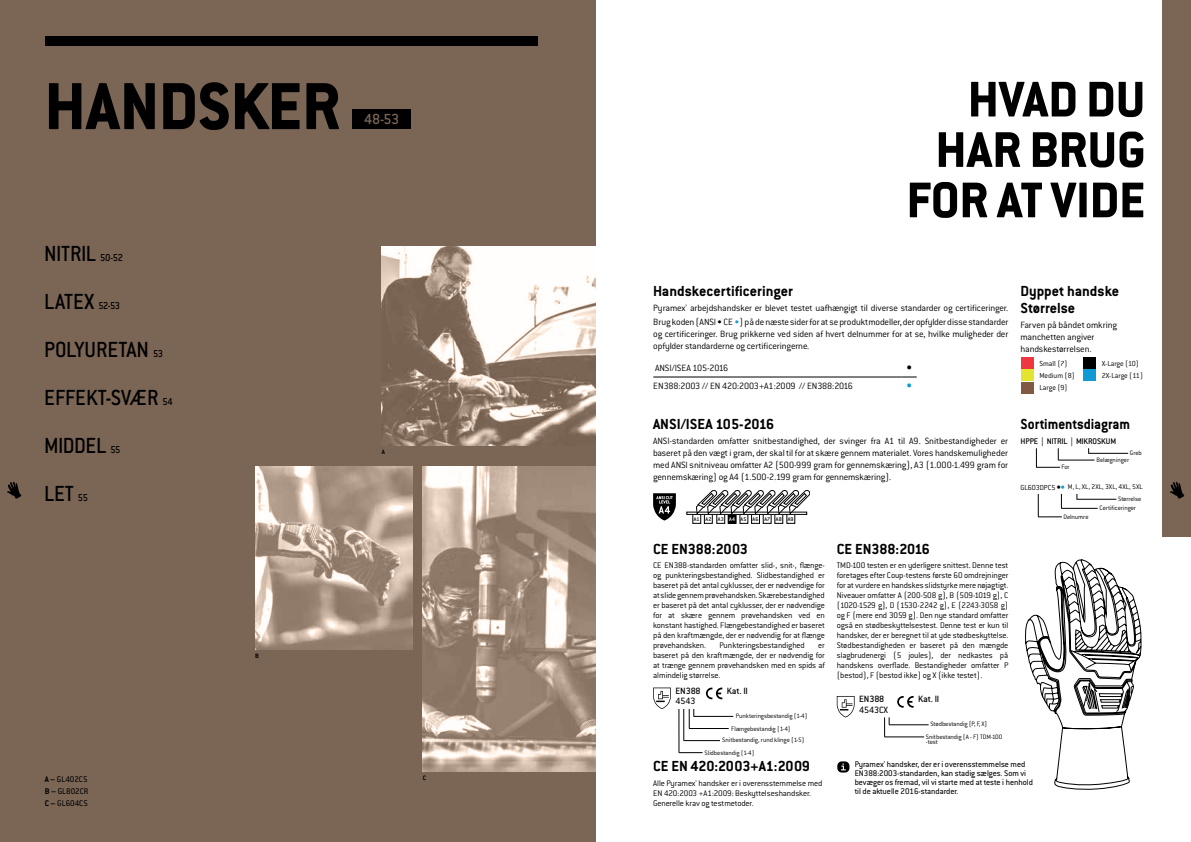
<style>
.page{position:relative;width:1191px;height:842px;background:#fff}
.page>*{position:absolute;margin:0;border:0;box-sizing:border-box;transform-origin:0 0}
.t1{font:800 73px "Conduit ITC Std";color:#000;scale:.94 1}
.t2{font:800 55px/50.4px "Conduit ITC Std";color:#000;text-align:right;scale:.94 1}
.t3{font:500 24px/48px "Conduit ITC Std";color:#000;scale:.94 1}
.t4{font:700 16px/17.1px "Conduit ITC Std";color:#000}
.t5{font:700 16px "Conduit ITC Std";color:#000;scale:.94 1}
.t6{font:500 16px "Conduit ITC Std";color:#7b6656}
.t7{font:900 11.5px "Conduit ITC Std";color:#000;scale:.87 1}
.t8{font:900 11.5px "Conduit ITC Std";color:#0f9ad6;scale:.87 1}
.t9{font:300 10px/12px "Conduit ITC Std";letter-spacing:-.015em;color:#000}
.t10{font:500 10px "Conduit ITC Std";letter-spacing:-.02em;color:#000}
.t11{font:10px "Conduit ITC Std";color:#000}
.t12{font:300 9px/10px "Conduit ITC Std";letter-spacing:-.015em;color:#000;text-align:justify}
.t13{font:9px/9px "Conduit ITC Std";color:#000;text-align:justify}
.t14{font:500 9px "Conduit ITC Std";letter-spacing:-.01em;color:#000}
.t15{font:300 8px/12.2px "Conduit ITC Std";letter-spacing:-.015em;color:#000}
.t16{font:300 7.5px "Conduit ITC Std";color:#000}
.t17{font:300 7px/5.1px "Conduit ITC Std";letter-spacing:-.01em;color:#000}
.t18{font:700 7px "Conduit ITC Std";color:#000}
.t19{font:500 6px "Conduit ITC Std";letter-spacing:.04em;color:#000}
.s1{font-size:11px}
.s2{font-weight:700}
.s3{font-weight:400}
.s4{font-weight:400;color:#0f9ad6}
.s5{color:#fff}
.s6{font-size:8px}
.s7{font-weight:900;font-size:9.2px}
.s8{font-weight:900;font-size:9.2px;color:#0f9ad6}
</style>
<div class="page">
<div style="left:0;top:0;width:595px;height:842px;background:#7b6656"></div>
<img style="left:255px;top:467px;width:157px;height:182px">
<img style="left:423px;top:467px;width:172px;height:304px">
<div style="left:352px;top:109px;width:59px;height:20px;background:#000"></div>
<div style="left:45px;top:36px;width:492px;height:9px;background:#000"></div>
<img style="left:382px;top:247px;width:213px;height:198px">
<hr style="left:653px;top:377px;width:248px;height:1px;background:#000">
<svg style="left:901px;top:377px;width:15px;height:1px"></svg>
<svg style="left:1036px;top:448px;width:24px;height:20px"></svg>
<hr style="left:1058px;top:460px;width:36px;height:1px;background:#000">
<hr style="left:1088px;top:453px;width:40px;height:1px;background:#000">
<svg style="left:1038px;top:494px;width:24px;height:24px"></svg>
<hr style="left:1061px;top:508px;width:36px;height:1px;background:#000">
<hr style="left:1076px;top:499px;width:40px;height:1px;background:#000">
<svg style="left:653px;top:493px;width:23px;height:27px"></svg>
<div style="left:692px;top:513px;width:9px;height:10px;border:1px solid #000"></div>
<div style="left:704px;top:513px;width:8px;height:10px;border:1px solid #000"></div>
<div style="left:716px;top:513px;width:9px;height:10px;border:1px solid #000"></div>
<div style="left:728px;top:513px;width:8px;height:10px;background:#000"></div>
<div style="left:751px;top:513px;width:8px;height:10px;border:1px solid #000"></div>
<div style="left:686px;top:512px;width:121px;height:3px;border:1px solid #000"></div>
<svg style="left:696px;top:490px;width:114px;height:24px"></svg>
<div style="left:1021px;top:358px;width:12px;height:11px;background:#ef3742"></div>
<div style="left:1021px;top:370px;width:12px;height:11px;background:#e3e42d"></div>
<div style="left:1021px;top:382px;width:12px;height:11px;background:#815a43"></div>
<div style="left:1083px;top:358px;width:12px;height:11px;background:#000"></div>
<div style="left:1083px;top:370px;width:12px;height:11px;background:#0f9ad6"></div>
<svg style="left:1025px;top:559px;width:116px;height:231px"></svg>
<svg style="left:706px;top:687px;width:16px;height:12px"></svg>
<svg style="left:653px;top:687px;width:18px;height:22px"></svg>
<hr style="left:678px;top:709px;width:1px;height:43px;background:#000">
<svg style="left:678px;top:752px;width:24px;height:1px"></svg>
<hr style="left:683px;top:709px;width:1px;height:31px;background:#000">
<hr style="left:683px;top:740px;width:37px;height:1px;background:#000">
<hr style="left:689px;top:728px;width:39px;height:1px;background:#000">
<svg style="left:689px;top:709px;width:5px;height:19px"></svg>
<hr style="left:693px;top:716px;width:40px;height:1px;background:#000">
<hr style="left:884px;top:737px;width:40px;height:1px;background:#000">
<svg style="left:884px;top:717px;width:6px;height:20px"></svg>
<hr style="left:889px;top:724px;width:39px;height:1px;background:#000">
<svg style="left:897px;top:696px;width:16px;height:12px"></svg>
<svg style="left:836px;top:696px;width:18px;height:21px"></svg>
<svg style="left:837px;top:761px;width:12px;height:11px"></svg>
<svg style="left:841px;top:763px;width:5px;height:7px"></svg>
<div style="left:1162px;top:0;width:29px;height:536px;background:#7b6656"></div>
<svg style="left:7px;top:482px;width:14px;height:17px"></svg>
<svg style="left:1170px;top:482px;width:14px;height:17px"></svg>
<h1 class="t1" style="left:45px;top:62px;width:316px">HANDSKER</h1>
<h3 class="t6" style="left:364px;top:110px;width:37px">48-53</h3>
<h3 class="t3" style="left:44px;top:229px;width:138px">NITRIL <span class="s1">50-52<br></span>LATEX <span class="s1">52-53<br></span>POLYURETAN <span class="s1">53<br></span>EFFEKT-SVÆR <span class="s1">54<br></span>MIDDEL <span class="s1">55<br></span>LET <span class="s1">55</span></h3>
<p class="t18" style="left:382px;top:448px;width:5px">A</p>
<p class="t13" style="left:45px;top:773px;width:45px;line-height:12px"><span class="s2">A –</span> GL402C5<br><span class="s2">B –</span> GL802CR <span class="s2">C –</span> GL604C5</p>
<p class="t18" style="left:255px;top:652px;width:5px">B</p>
<p class="t18" style="left:423px;top:773px;width:5px">C</p>
<h2 class="t2" style="left:906px;top:73px;width:255px">HVAD DU<br>HAR BRUG<br>FOR AT VIDE</h2>
<h3 class="t4" style="left:653px;top:282px;width:141px">Handskecertificeringer</h3>
<p class="t9" style="left:653px;top:300px;width:356px;line-height:14.4px">Pyramex' arbejdshandsker er blevet testet uafhængigt til diverse standarder og certificeringer.<br>Brug koden (ANSI <span class="s3">•</span> CE <span class="s4">•</span>) på de næste sider for at se produktmodeller, der opfylder disse standarder</p>
<p class="t9" style="left:653px;top:328px;width:356px">og certificeringer. Brug prikkerne ved siden af hvert delnummer for at se, hvilke muligheder der opfylder standarderne og certificeringerne.</p>
<p class="t9" style="left:655px;top:362px;width:75px">ANSI/ISEA 105-2016</p>
<p class="t7" style="left:906px;top:361px;width:7px">•</p>
<p class="t9" style="left:653px;top:380px;width:201px">EN388:2003 // EN 420:2003+A1:2009 // EN388:2016</p>
<p class="t8" style="left:906px;top:379px;width:7px">•</p>
<h3 class="t4" style="left:653px;top:415px;width:122px">ANSI/ISEA 105-2016</h3>
<p class="t9" style="left:653px;top:435px;width:356px;text-align:justify">ANSI-standarden omfatter snitbestandighed, der svinger fra A1 til A9. Snitbestandigheder er baseret på den vægt i gram, der skal til for at skære gennem materialet. Vores handskemuligheder med ANSI snitniveau omfatter A2 (500-999 gram for gennemskæring), A3 (1.000-1.499 gram for gennemskæring) og A4 (1.500-2.199 gram for gennemskæring).</p>
<p class="t19" style="left:693px;top:515px;width:101px">A1 A2 A3 <span class="s5">A4</span> A5 A6 A7 A8 A9</p>
<h3 class="t4" style="left:653px;top:539px;width:96px">CE EN388:2003</h3>
<p class="t12" style="left:653px;top:560px;width:173px">CE EN388-standarden omfatter slid-, snit-, flænge&shy;og punkteringsbestandighed. Slidbestandighed er baseret på det antal cyklusser, der er nødvendige for at slide gennem prøvehandsken. Skærebestandighed er baseret på det antal cyklusser, der er nødvendige for at skære gennem prøvehandsken ved en konstant hastighed. Flængebestandighed er baseret på den kraftmængde, der er nødvendig for at flænge prøvehandsken.</p>
<p class="t12" style="left:719px;top:640px;width:87px">Punkteringsbestandighed</p>
<p class="t12" style="left:653px;top:640px;width:173px;text-indent:165px">er baseret på den kraftmængde, der er nødvendig for at trænge gennem prøvehandsken med en spids af almindelig størrelse.</p>
<p class="t10" style="left:675px;top:685px;width:27px">EN388</p>
<p class="t10" style="left:727px;top:685px;width:23px">Kat. II</p>
<p class="t11" style="left:675px;top:695px;width:22px">4543</p>
<p class="t17" style="left:736px;top:713px;width:73px">Punkteringsbestandig (1-4)</p>
<p class="t17" style="left:731px;top:726px;width:61px">Flængebestandig (1-4)</p>
<p class="t17" style="left:722px;top:737px;width:84px">Snitbestandig, rund klinge (1-5)</p>
<p class="t17" style="left:704px;top:750px;width:51px">Slidbestandig (1-4)</p>
<h3 class="t4" style="left:836px;top:539px;width:94px">CE EN388:2016</h3>
<p class="t12" style="left:836px;top:560px;width:173px">TMD-100 testen er en yderligere snittest. Denne test foretages efter Coup-testens første 60 omdrejninger for at vurdere en handskes slidstyrke mere nøjagtigt.<br>Niveauer omfatter A (200-508 g), B (509-1019 g), C (1020-1529 g), D (1530-2242 g), E (2243-3058 g) og F (mere end 3059 g). Den nye standard omfatter også en stødbeskyttelsestest. Denne test er kun til handsker, der er beregnet til at yde stødbeskyttelse.<br>Stødbestandigheden er baseret på den mængde slagbrudenergi (5 joules), der nedkastes på handskens overflade. Bestandigheder omfatter P (bestod), F (bestod ikke) og X (ikke testet).</p>
<p class="t10" style="left:859px;top:693px;width:27px">EN388</p>
<p class="t10" style="left:918px;top:693px;width:23px">Kat. II</p>
<p class="t11" style="left:859px;top:704px;width:31px">4543CX</p>
<p class="t17" style="left:930px;top:721px;width:58px">Stødbestandig (P, F, X)</p>
<p class="t17" style="left:926px;top:733px;width:78px">Snitbestandig (A - F) TDM-100 -test</p>
<h3 class="t4" style="left:1020px;top:282px;width:100px">Dyppet handske<br>Størrelse</h3>
<p class="t9" style="left:1020px;top:319px;width:98px">Farven på båndet omkring manchetten angiver handskestørrelsen.</p>
<p class="t15" style="left:1039px;top:357px;width:37px">Small (7)<br>Medium (8)<br>Large (9)</p>
<p class="t15" style="left:1101px;top:357px;width:43px">X-Large (10)<br>2X-Large (11)</p>
<h3 class="t5" style="left:1020px;top:414px;width:118px">Sortimentsdiagram</h3>
<p class="t14" style="left:1020px;top:435px;width:97px">HPPE | NITRIL | MIKROSKUM</p>
<p class="t17" style="left:1061px;top:464px;width:10px">For</p>
<p class="t17" style="left:1130px;top:450px;width:13px">Greb</p>
<p class="t17" style="left:1096px;top:457px;width:34px">Belægninger</p>
<p class="t16" style="left:1020px;top:483px;width:124px"><span class="s6">GL603DPC5</span> <span class="s7">•</span><span class="s8">•</span> M, L, XL, 2XL, 3XL, 4XL, 5XL</p>
<p class="t17" style="left:1118px;top:496px;width:25px">Størrelse</p>
<p class="t17" style="left:1063px;top:514px;width:27px">Delnumre</p>
<p class="t17" style="left:1099px;top:505px;width:38px">Certificeringer</p>
<h3 class="t4" style="left:653px;top:757px;width:158px">CE EN 420:2003+A1:2009</h3>
<p class="t12" style="left:653px;top:778px;width:171px;text-align:left">Alle Pyramex' handsker er i overensstemmelse med<br>EN 420:2003 +A1:2009: Beskyttelseshandsker.<br>Generelle krav og testmetoder.</p>
<p class="t13" style="left:854px;top:759px;width:180px;text-align:left">Pyramex' handsker, der er i overensstemmelse med EN388:2003-standarden, kan stadig sælges. Som vi bevæger os fremad, vil vi starte med at teste i henhold til de aktuelle 2016-standarder.</p>
</div>
